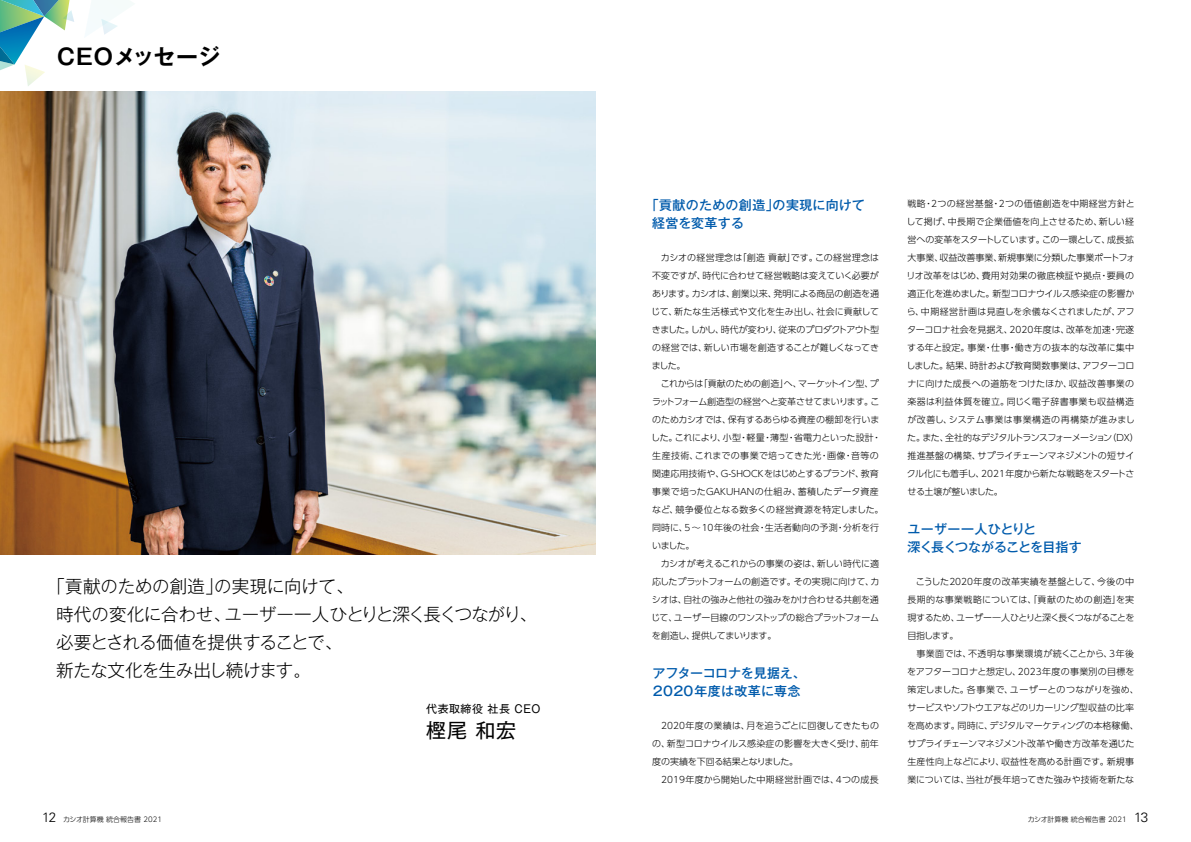
<style>
.page{position:relative;width:1191px;height:842px;background:#fff}
.page>*{position:absolute;margin:0;border:0;box-sizing:border-box;transform-origin:0 0}
.t1{font:700 22px "Gothic MB101 Pro De";letter-spacing:.04em;color:#000}
.t2{font:20px "Gothic MB101 Pro";color:#000}
.t3{font:300 17.5px/28px "Gothic MB101 Pro";letter-spacing:-.02em;color:#000}
.t4{font:500 13px/18px "Gothic MB101 Pro";letter-spacing:.01em;color:#005bac}
.t5{font:500 13px/18px "Gothic MB101 Pro";letter-spacing:-.02em;color:#005bac}
.t6{font:11px "Gothic MB101 Pro";letter-spacing:.04em;color:#000}
.t7{font:300 9px/18px "UD Shin Go Pro";color:#000;text-align:justify}
.t8{font:300 9px "UD Shin Go Pro";letter-spacing:.025em;color:#000}
.t9{font:300 7px "UD Shin Go Pro";color:#000}
.s1{font-family:"Univers LT Std";font-size:13.5px}
</style>
<div class="page">
<img style="left:0;top:92px;width:595px;height:462px">
<svg style="left:101px;top:18px;width:16px;height:17px"></svg>
<svg style="left:0;top:0;width:74px;height:123px"></svg>
<h1 class="t1" style="left:57px;top:38px;width:164px">CEOメッセージ</h1>
<h3 class="t3" style="left:56px;top:570px;width:482px;text-indent:-9px">「貢献のための創造」の実現に向けて、<br>時代の変化に合わせ、ユーザー一人ひとりと深く長くつながり、必要とされる価値を提供することで、<br>新たな文化を生み出し続けます。</h3>
<p class="t6" style="left:426px;top:700px;width:116px">代表取締役 社長 CEO</p>
<h2 class="t2" style="left:426px;top:714px;width:91px">樫尾 和宏</h2>
<h3 class="t4" style="left:652px;top:195px;width:214px;text-indent:-6px">「貢献のための創造」の実現に向けて経営を変革する</h3>
<p class="t7" style="left:651px;top:248px;width:229px;text-indent:10px">カシオの経営理念は「創造 貢献」です。この経営理念は不変ですが、時代に合わせて経営戦略は変えていく必要があります。カシオは、創業以来、発明による商品の創造を通じて、新たな生活様式や文化を生み出し、社会に貢献してきました。しかし、時代が変わり、従来のプロダクトアウト型の経営では、新しい市場を創造することが難しくなってきました。</p>
<p class="t7" style="left:651px;top:374px;width:234px;text-align:left;text-indent:10px">これからは「貢献のための創造」へ、マーケットイン型、プラットフォーム創造型の経営へと変革させてまいります。このためカシオでは、保有するあらゆる資産の棚卸を行いました。これにより、小型・軽量・薄型・省電力といった設計・生産技術、これまでの事業で培ってきた光・画像・音等の関連応用技術や、G-SHOCKをはじめとするブランド、教育事業で培ったGAKUHANの仕組み、蓄積したデータ資産など、競争優位となる数多くの経営資源を特定しました。同時に、5 ～10年後の社会・生活者動向の予測・分析を行いました。</p>
<p class="t7" style="left:651px;top:554px;width:230px;text-indent:10px">カシオが考えるこれからの事業の姿は、新しい時代に適応したプラットフォームの創造です。その実現に向けて、カシオは、自社の強みと他社の強みをかけ合わせる共創を通じて、ユーザー目線のワンストップの総合プラットフォームを創造し、提供してまいります。</p>
<h3 class="t4" style="left:652px;top:663px;width:155px">アフターコロナを見据え、<br>2020年度は改革に専念</h3>
<p class="t7" style="left:652px;top:716px;width:228px;text-indent:9px">2020年度の業績は、月を追うごとに回復してきたものの、新型コロナウイルス感染症の影響を大きく受け、前年度の実績を下回る結果となりました。</p>
<p class="t8" style="left:661px;top:772px;width:219px">2019年度から開始した中期経営計画では、4つの成長</p>
<p class="t7" style="left:906px;top:194px;width:234px;text-align:left">戦略・2つの経営基盤・2つの価値創造を中期経営方針として掲げ、中長期で企業価値を向上させるため、新しい経営への変革をスタートしています。この一環として、成長拡大事業、収益改善事業、新規事業に分類した事業ポートフォリオ改革をはじめ、費用対効果の徹底検証や拠点・要員の適正化を進めました。新型コロナウイルス感染症の影響から、中期経営計画は見直しを余儀なくされましたが、アフターコロナ社会を見据え、2020年度は、改革を加速・完遂する年と設定。事業・仕事・働き方の抜本的な改革に集中しました。結果、時計および教育関数事業は、アフターコロナに向けた成長への道筋をつけたほか、収益改善事業の楽器は利益体質を確立。同じく電子辞書事業も収益構造が改善し、システム事業は事業構造の再構築が進みました。また、全社的なデジタルトランスフォーメーション（DX）推進基盤の構築、サプライチェーンマネジメントの短サイクル化にも着手し、2021年度から新たな戦略をスタートさせる土壌が整いました。</p>
<h3 class="t5" style="left:907px;top:519px;width:176px">ユーザー一人ひとりと<br>深く長くつながることを目指す</h3>
<p class="t7" style="left:907px;top:572px;width:229px;text-indent:9px">こうした2020年度の改革実績を基盤として、今後の中長期的な事業戦略については、「貢献のための創造」を実現するため、ユーザー一人ひとりと深く長くつながることを目指します。</p>
<p class="t7" style="left:907px;top:644px;width:233px;text-align:center">事業面では、不透明な事業環境が続くことから、3年後<br>をアフターコロナと想定し、2023年度の事業別の目標を策定しました。各事業で、ユーザーとのつながりを強め、サービスやソフトウエアなどのリカーリング型収益の比率を高めます。同時に、デジタルマーケティングの本格稼働、サプライチェーンマネジメント改革や働き方改革を通じた生産性向上などにより、収益性を高める計画です。新規事業については、当社が長年培ってきた強みや技術を新たな</p>
<p class="t9" style="left:42px;top:814px;width:128px"><span class="s1">12</span>　カシオ計算機 統合報告書 2021　</p>
<p class="t9" style="left:1021px;top:814px;width:129px">　カシオ計算機 統合報告書 2021　<span class="s1">13</span></p>
</div>
